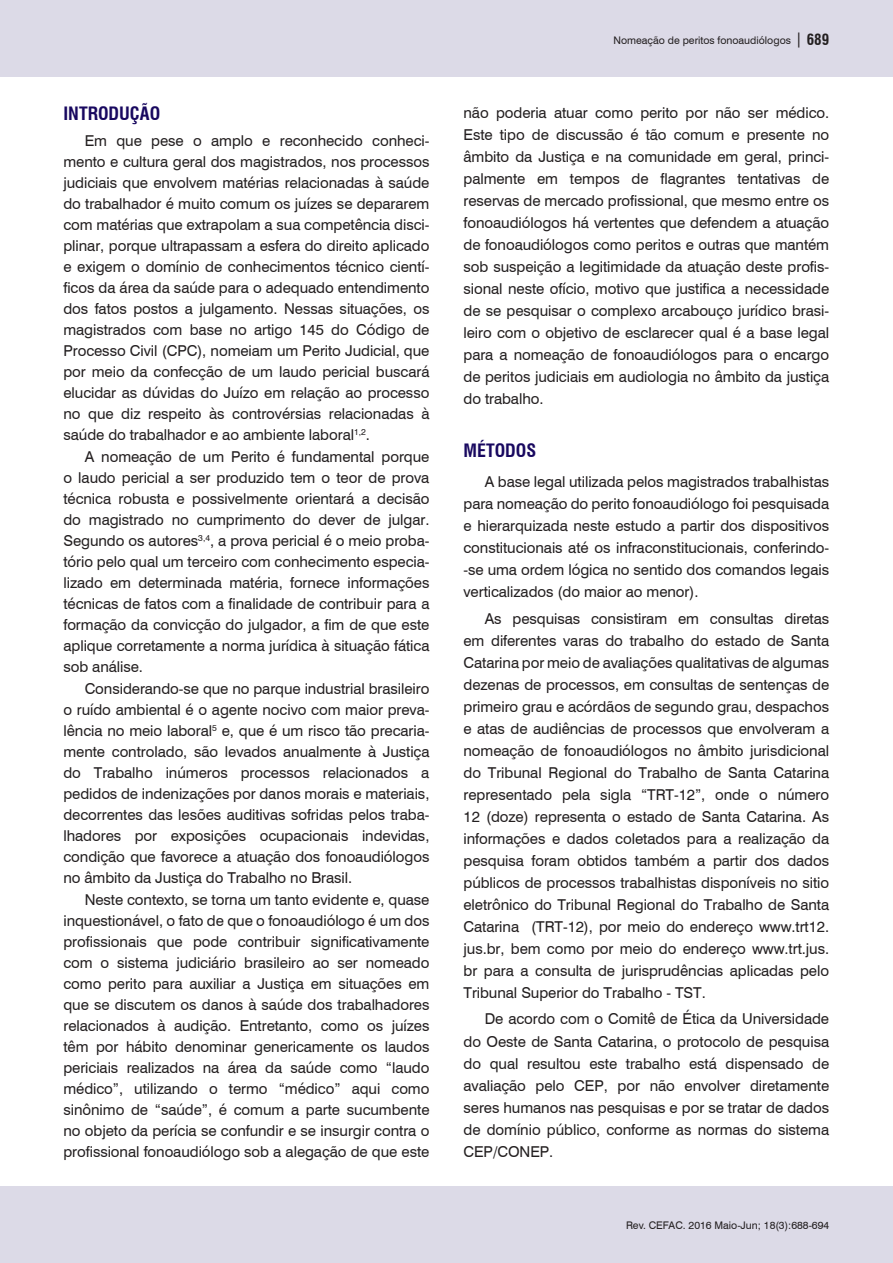
<style>
.page{position:relative;width:893px;height:1263px;background:#fff}
.page>*{position:absolute;margin:0;border:0;box-sizing:border-box;transform-origin:0 0}
.Nivel_1{font:700 condensed 18px "Swiss 721 BT";color:#18085f}
.Corpo_do_texto{font:15px/21px "Swiss 721 BT";letter-spacing:-.005em;color:#231f20;text-align:justify}
.Legenda_b_direito-i{font:10.5px "Swiss 721 BT";color:#231f20}
.Cabeço_título_direi{font:10.5px "Swiss 721 BT";color:#231f20}
.s1{font-size:15px}
.s2{font-weight:700;font-stretch:condensed;font-size:15px}
</style>
<div class="page">
<div style="left:0;top:1186px;width:893px;height:77px;background:#dcdae7"></div>
<div style="left:0;top:0;width:893px;height:77px;background:#dcdae7"></div>
<p class="Nivel_1" style="left:63px;top:103px;width:98px">INTRODUÇÃO</p>
<p class="Corpo_do_texto" style="left:63px;top:130px;width:368px;text-indent:21px">Em que pese o amplo e reconhecido conheci&shy;mento e cultura geral dos magistrados, nos processos judiciais que envolvem matérias relacionadas à saúde do trabalhador é muito comum os juízes se depararem com matérias que extrapolam a sua competência disci&shy;plinar, porque ultrapassam a esfera do direito aplicado e exigem o domínio de conhecimentos técnico cientí&shy;ficos da área da saúde para o adequado entendimento dos fatos postos a julgamento. Nessas situações, os magistrados com base no artigo 145 do Código de Processo Civil (CPC), nomeiam um Perito Judicial, que por meio da confecção de um laudo pericial buscará elucidar as dúvidas do Juízo em relação ao processo no que diz respeito às controvérsias relacionadas à saúde do trabalhador e ao ambiente laboral<sup>1,2</sup>.</p>
<p class="Corpo_do_texto" style="left:63px;top:445px;width:368px;text-indent:21px">A nomeação de um Perito é fundamental porque o laudo pericial a ser produzido tem o teor de prova técnica robusta e possivelmente orientará a decisão do magistrado no cumprimento do dever de julgar.<br>Segundo os autores<sup>3,4</sup>, a prova pericial é o meio proba&shy;tório pelo qual um terceiro com conhecimento especia&shy;lizado em determinada matéria, fornece informações técnicas de fatos com a finalidade de contribuir para a formação da convicção do julgador, a fim de que este aplique corretamente a norma jurídica à situação fática sob análise.</p>
<p class="Corpo_do_texto" style="left:63px;top:677px;width:368px;text-indent:21px">Considerando-se que no parque industrial brasileiro o ruído ambiental é o agente nocivo com maior preva&shy;lência no meio laboral<sup>5</sup> e, que é um risco tão precaria&shy;mente controlado, são levados anualmente à Justiça do Trabalho inúmeros processos relacionados a pedidos de indenizações por danos morais e materiais, decorrentes das lesões auditivas sofridas pelos traba&shy;lhadores por exposições ocupacionais indevidas, condição que favorece a atuação dos fonoaudiólogos no âmbito da Justiça do Trabalho no Brasil.</p>
<p class="Corpo_do_texto" style="left:63px;top:888px;width:368px;text-indent:21px">Neste contexto, se torna um tanto evidente e, quase inquestionável, o fato de que o fonoaudiólogo é um dos profissionais que pode contribuir significativamente com o sistema judiciário brasileiro ao ser nomeado como perito para auxiliar a Justiça em situações em que se discutem os danos à saúde dos trabalhadores relacionados à audição. Entretanto, como os juízes têm por hábito denominar genericamente os laudos periciais realizados na área da saúde como “laudo médico”, utilizando o termo “médico” aqui como sinônimo de “saúde”, é comum a parte sucumbente no objeto da perícia se confundir e se insurgir contra o profissional fonoaudiólogo sob a alegação de que este</p>
<p class="Cabeço_título_direi" style="left:613px;top:33px;width:217px">Nomeação de peritos fonoaudiólogos <span class="s1">|</span> <span class="s2">689</span></p>
<p class="Corpo_do_texto" style="left:463px;top:101px;width:367px;line-height:22px">não poderia atuar como perito por não ser médico.<br>Este tipo de discussão é tão comum e presente no âmbito da Justiça e na comunidade em geral, princi&shy;palmente em tempos de flagrantes tentativas de reservas de mercado profissional, que mesmo entre os fonoaudiólogos há vertentes que defendem a atuação de fonoaudiólogos como peritos e outras que mantém sob suspeição a legitimidade da atuação deste profis&shy;sional neste ofício, motivo que justifica a necessidade de se pesquisar o complexo arcabouço jurídico brasi&shy;leiro com o objetivo de esclarecer qual é a base legal para a nomeação de fonoaudiólogos para o encargo de peritos judiciais em audiologia no âmbito da justiça do trabalho.</p>
<p class="Nivel_1" style="left:463px;top:439px;width:74px">MÉTODOS</p>
<p class="Corpo_do_texto" style="left:463px;top:470px;width:367px;line-height:22px;text-indent:21px">A base legal utilizada pelos magistrados trabalhistas para nomeação do perito fonoaudiólogo foi pesquisada e hierarquizada neste estudo a partir dos dispositivos constitucionais até os infraconstitucionais, conferindo--se uma ordem lógica no sentido dos comandos legais verticalizados (do maior ao menor).</p>
<p class="Corpo_do_texto" style="left:463px;top:607px;width:367px;line-height:22px;text-indent:21px">As pesquisas consistiram em consultas diretas em diferentes varas do trabalho do estado de Santa Catarina por meio de avaliações qualitativas de algumas dezenas de processos, em consultas de sentenças de primeiro grau e acórdãos de segundo grau, despachos e atas de audiências de processos que envolveram a nomeação de fonoaudiólogos no âmbito jurisdicional do Tribunal Regional do Trabalho de Santa Catarina representado pela sigla “TRT-12”, onde o número 12 (doze) representa o estado de Santa Catarina. As informações e dados coletados para a realização da pesquisa foram obtidos também a partir dos dados públicos de processos trabalhistas disponíveis no sitio eletrônico do Tribunal Regional do Trabalho de Santa Catarina (TRT-12), por meio do endereço www.trt12. jus.br, bem como por meio do endereço www.trt.jus. br para a consulta de jurisprudências aplicadas pelo Tribunal Superior do Trabalho - TST.</p>
<p class="Corpo_do_texto" style="left:463px;top:1007px;width:367px;line-height:22px;text-indent:21px">De acordo com o Comitê de Ética da Universidade do Oeste de Santa Catarina, o protocolo de pesquisa do qual resultou este trabalho está dispensado de avaliação pelo CEP, por não envolver diretamente seres humanos nas pesquisas e por se tratar de dados de domínio público, conforme as normas do sistema CEP/CONEP.</p>
<p class="Legenda_b_direito-i" style="left:626px;top:1218px;width:205px">Rev. CEFAC. 2016 Maio-Jun; 18(3):688-694</p>
</div>
